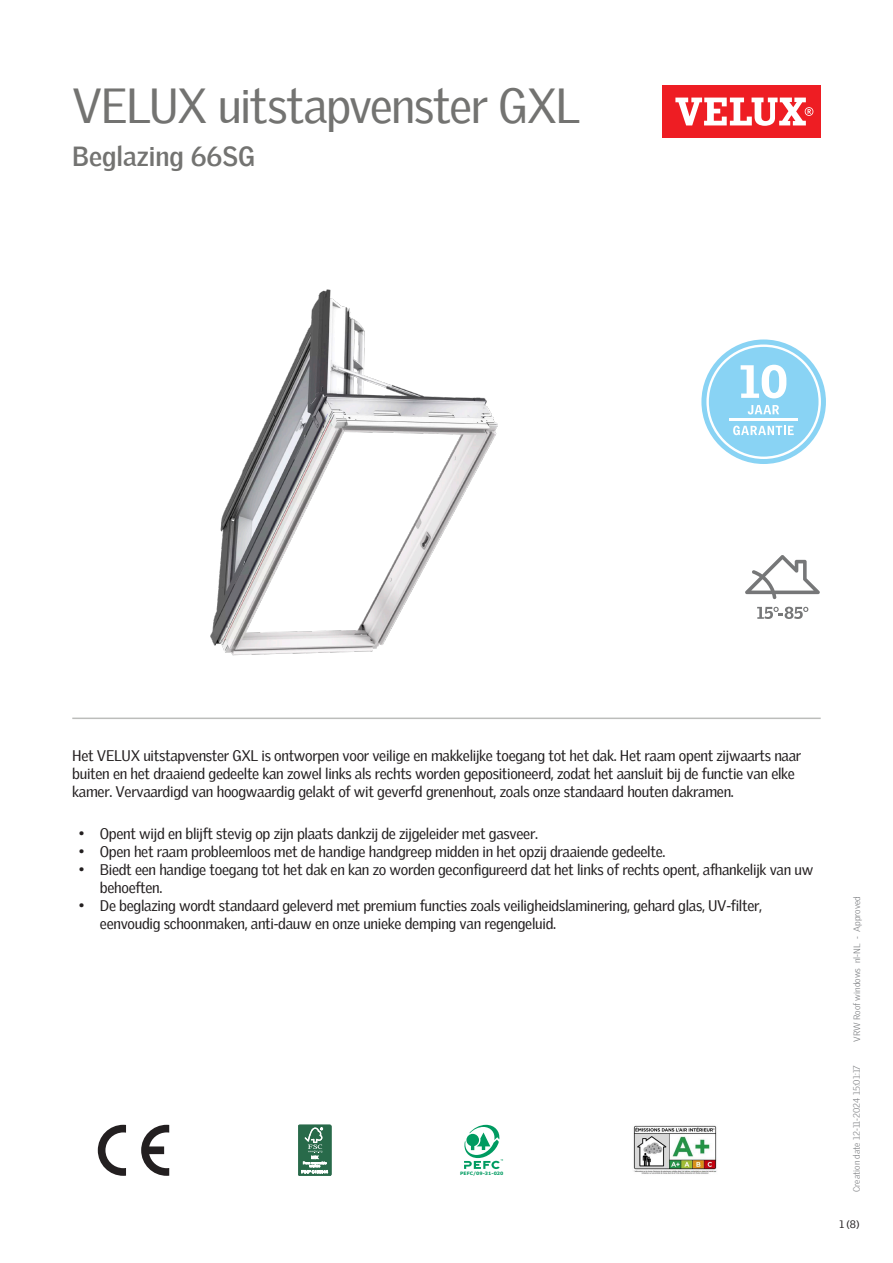
<style>
.page{position:relative;width:893px;height:1263px;background:#fff}
.page>*{position:absolute;margin:0;border:0;box-sizing:border-box;transform-origin:0 0}
.Headline{font:48px "Velux Gothic";letter-spacing:-.03em;color:#737371}
.t1{font:700 27px "Velux Gothic";color:#737371}
.Body_Regular{font:15px/18px "Velux Gothic";letter-spacing:-.02em;color:#231f20}
.t2{font:10.5px "Velux Gothic";color:#231f20}
.t3{font:300 9px "Velux Gothic";color:#7c7e81}
.t4{font:700 4.65px "Verdana";color:#009b61}
</style>
<div class="page">
<div style="left:662px;top:85px;width:159px;height:53px;background:#ee1d23"></div>
<svg style="left:675px;top:98px;width:138px;height:28px"></svg>
<hr style="left:72px;top:717px;width:749px;height:2px;background:#bcbdbb">
<svg style="left:745px;top:555px;width:75px;height:44px"></svg>
<svg style="left:757px;top:607px;width:51px;height:12px"></svg>
<svg style="left:141px;top:1125px;width:28px;height:51px"></svg>
<svg style="left:98px;top:1125px;width:28px;height:51px"></svg>
<svg style="left:298px;top:1125px;width:33px;height:51px"></svg>
<div style="left:298px;top:1125px;width:33px;height:51px;border:1px solid #286a4a;border-radius:2px"></div>
<svg style="left:302px;top:1127px;width:26px;height:46px"></svg>
<svg style="left:464px;top:1125px;width:39px;height:44px"></svg>
<img style="left:633px;top:1125px;width:84px;height:49px">
<svg style="left:701px;top:339px;width:125px;height:125px"></svg>
<img style="left:210px;top:289px;width:288px;height:367px">
<p class="Headline" style="left:72px;top:69px;width:509px">VELUX uitstapvenster GXL</p>
<p class="t1" style="left:72px;top:136px;width:184px">Beglazing 66SG</p>
<p class="Body_Regular" style="left:72px;top:745px;width:730px">Het VELUX uitstapvenster GXL is ontworpen voor veilige en makkelijke toegang tot het dak. Het raam opent zijwaarts naar buiten en het draaiend gedeelte kan zowel links als rechts worden gepositioneerd, zodat het aansluit bij de functie van elke kamer. Vervaardigd van hoogwaardig gelakt of wit geverfd grenenhout, zoals onze standaard houten dakramen.</p>
<p class="Body_Regular" style="left:79px;top:823px;width:461px">• Opent wijd en blijft stevig op zijn plaats dankzij de zijgeleider met gasveer.</p>
<p class="Body_Regular" style="left:79px;top:841px;width:588px">• Open het raam probleemloos met de handige handgreep midden in het opzij draaiende gedeelte.</p>
<p class="Body_Regular" style="left:100px;top:859px;width:715px;text-indent:-21px">• Biedt een handige toegang tot het dak en kan zo worden geconfigureerd dat het links of rechts opent, afhankelijk van uw behoeften.</p>
<p class="Body_Regular" style="left:100px;top:895px;width:664px;text-indent:-21px">• De beglazing wordt standaard geleverd met premium functies zoals veiligheidslaminering, gehard glas, UV-filter, eenvoudig schoonmaken, anti-dauw en onze unieke demping van regengeluid.</p>
<p class="t4" style="left:460px;top:1170px;width:45px">PEFC/09-31-020</p>
<p class="t3" style="left:850px;top:1042px;width:147px;rotate:-90deg">VRW Roof windows nl-NL - Approved</p>
<p class="t3" style="left:850px;top:1192px;width:128px;rotate:-90deg">Creation date 12-11-2024 15:01:17</p>
<p class="t2" style="left:839px;top:1216px;width:22px">1 (8)</p>
</div>
